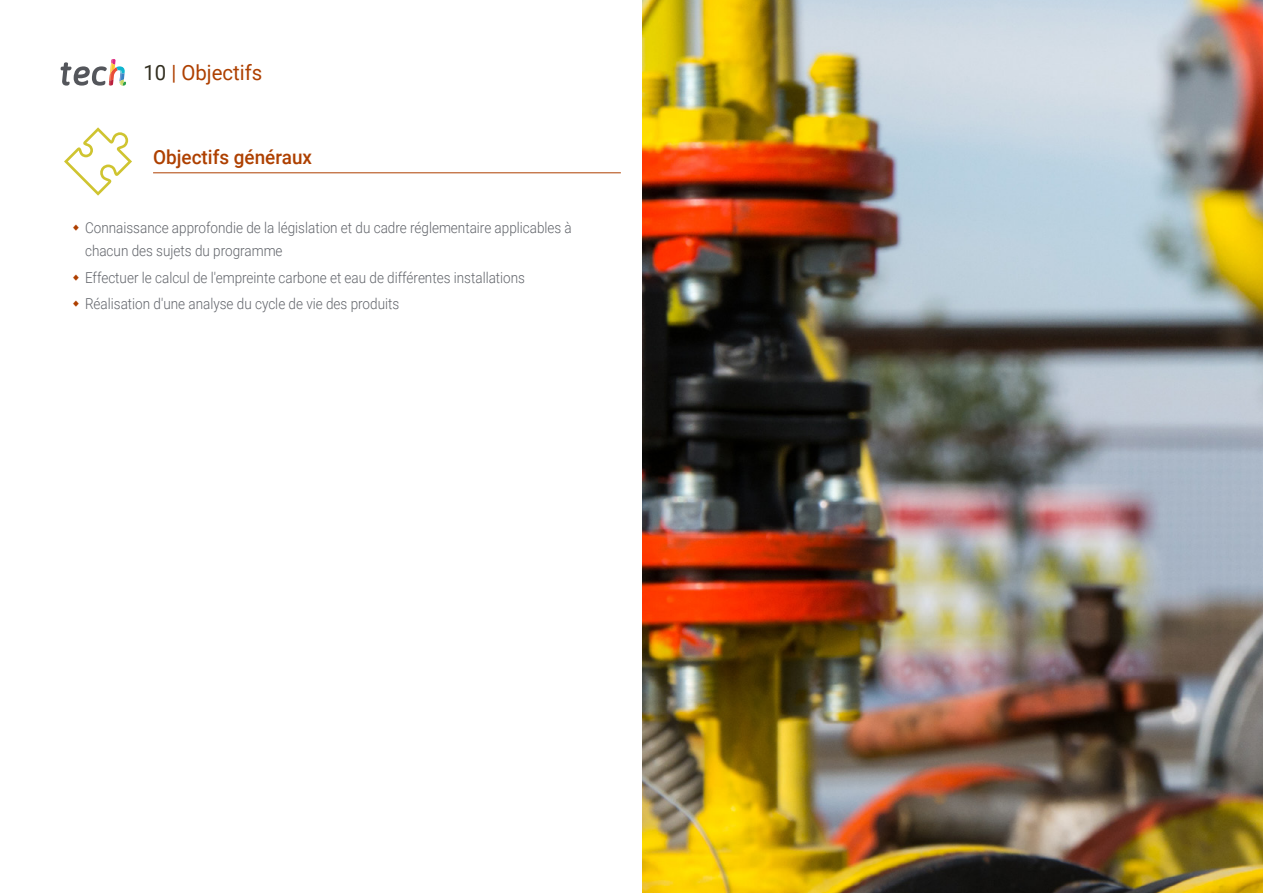
<style>
.page{position:relative;width:1263px;height:893px;background:#fff}
.page>*{position:absolute;margin:0;border:0;box-sizing:border-box;transform-origin:0 0}
.t1{font:21px "Roboto";color:#ae4000}
.t2{font:500 19.5px "Roboto";color:#ae4000}
.t3{font:300 15px/22.5px "Roboto";color:#61646a;scale:.9 1}
.s1{color:#312e20}
</style>
<div class="page">
<hr style="left:153px;top:172px;width:468px;height:1px;background:#ae4000">
<svg style="left:64px;top:127px;width:68px;height:69px"></svg>
<svg style="left:61px;top:59px;width:65px;height:27px"></svg>
<img style="left:642px;top:0;width:621px;height:893px">
<h1 class="t1" style="left:144px;top:57px;width:120px"><span class="s1">10</span> | Objectifs</h1>
<h2 class="t2" style="left:153px;top:144px;width:160px">Objectifs généraux</h2>
<p class="t3" style="left:85px;top:216px;width:542px">Connaissance approfondie de la législation et du cadre réglementaire applicables à chacun des sujets du programme</p>
<p class="t3" style="left:85px;top:263px;width:490px;line-height:26.7px">Effectuer le calcul de l'empreinte carbone et eau de différentes installations<br>Réalisation d'une analyse du cycle de vie des produits</p>
</div>
